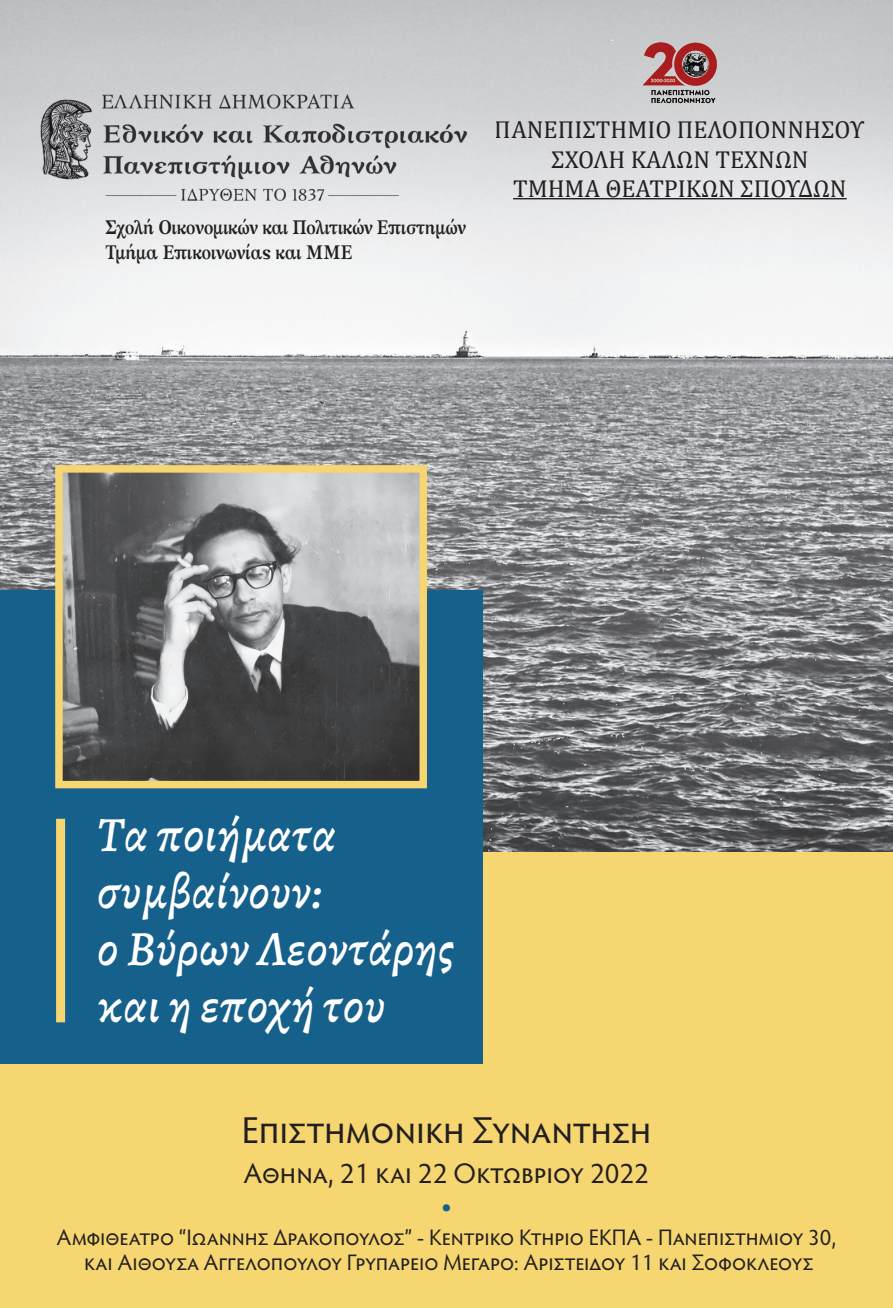
<style>
.page{position:relative;width:893px;height:1308px;background:#fff}
.page>*{position:absolute;margin:0;border:0;box-sizing:border-box;transform-origin:0 0}
.t1{font:italic 500 49.5px/56.9px "Alegreya";color:#fff}
.t2{font:38.25px "Hypatia Sans Pro";color:#16618c}
.t3{font:37.57px "Hypatia Sans Pro";color:#231f20}
.t4{font:28.35px "Hypatia Sans Pro";color:#231f20}
.t5{font:24.53px/29.5px "Cambria";color:#231f20;text-align:center}
.t6{font:22.5px/25.9px "Hypatia Sans Pro";color:#231f20;text-align:center}
.t7{font:700 18.68px/24.3px "Apollonia";letter-spacing:-.05em;color:#231f20;scale:.83 1}
</style>
<div class="page">
<div style="left:0;top:0;width:893px;height:1307px;background:#f6d670"></div>
<img style="left:0;top:0;width:893px;height:851px">
<div style="left:0;top:590px;width:482px;height:474px;background:#16618c"></div>
<img style="left:40px;top:93px;width:428px;height:109px">
<hr style="left:513px;top:198px;width:334px;height:1px;background:#231f20">
<img style="left:642px;top:42px;width:75px;height:61px">
<div style="left:56px;top:818px;width:9px;height:204px;background:#f6d670"></div>
<svg style="left:52px;top:461px;width:379px;height:328px;background:#7e7c76"></svg>
<p class="t7" style="left:105px;top:216px;width:437px">Σχολή Οικονομικών και Πολιτικών Επιστημών<br>Τμήμα Επικοινωνίας και ΜΜΕ</p>
<p class="t5" style="left:495px;top:115px;width:371px">ΠΑΝΕΠΙΣΤΗΜΙΟ ΠΕΛΟΠΟΝΝΗΣΟΥ<br>ΣΧΟΛΗ ΚΑΛΩΝ ΤΕΧΝΩΝ<br>ΤΜΗΜΑ ΘΕΑΤΡΙΚΩΝ ΣΠΟΥΔΩΝ</p>
<h1 class="t1" style="left:97px;top:804px;width:359px">Τα ποιήματα συμβαίνουν:<br>ο Βύρων Λεοντάρης και η εποχή του</h1>
<h3 class="t3" style="left:242px;top:1104px;width:411px">Επιστημονικη Συναντηση</h3>
<p class="t4" style="left:244px;top:1154px;width:406px">Αθήνα, 21 και 22 Οκτωβρίου 2022</p>
<h2 class="t2" style="left:439px;top:1177px;width:16px">•</h2>
<p class="t6" style="left:57px;top:1223px;width:781px">Αμφιθέατρο “Ιωάννης Δρακόπουλος” - Κεντρικό Κτήριο ΕΚΠΑ - Πανεπιστημίου 30, και Αίθουσα Αγγελοπούλου Γρυπάρειο Μέγαρο: Αριστείδου 11 και Σοφοκλέους</p>
</div>
